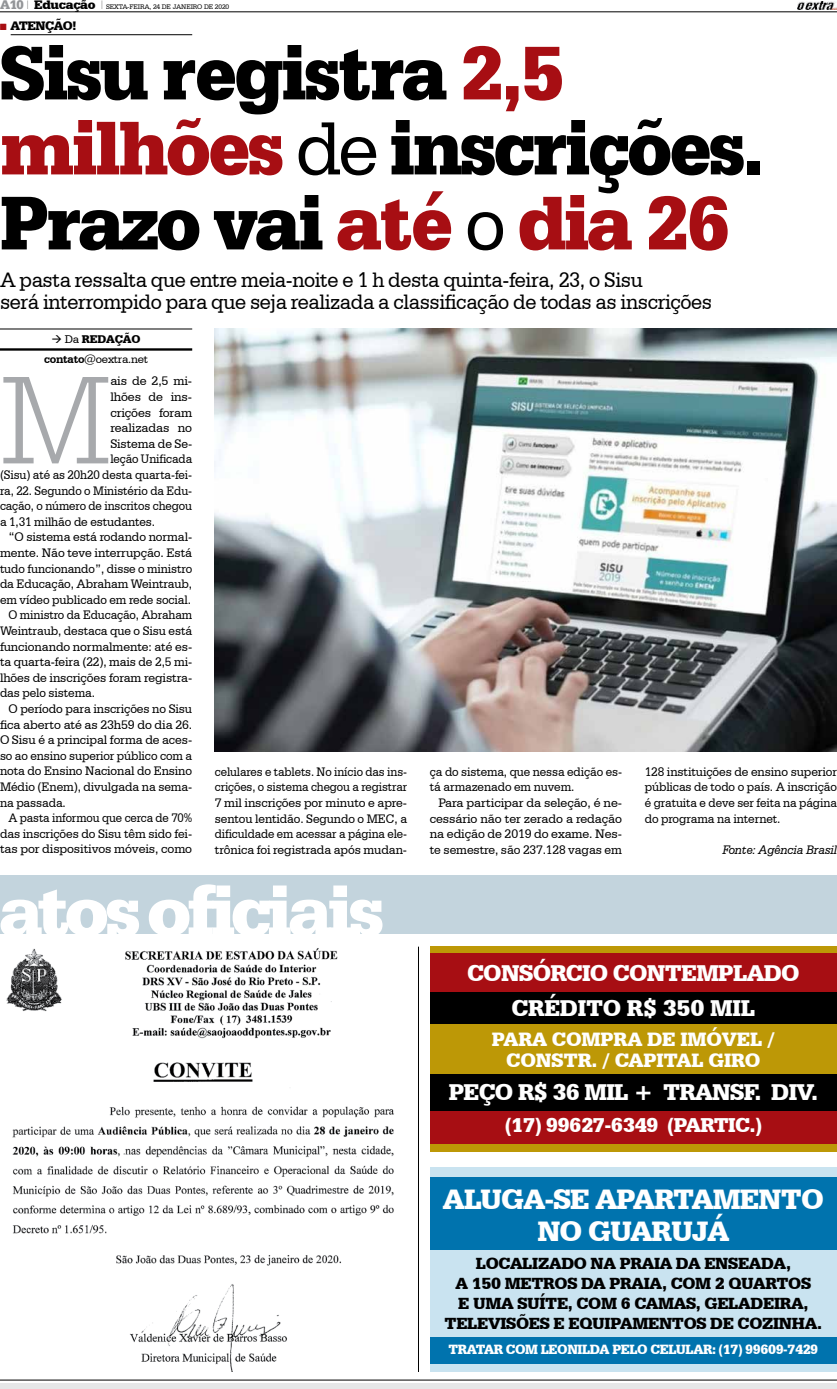
<style>
.page{position:relative;width:837px;height:1389px;background:#fff}
.page>*{position:absolute;margin:0;border:0;box-sizing:border-box;transform-origin:0 0}
.t1{font:300 133.7px "Serifa BT";color:#a7a9ac;scale:.95 1}
.t2{font:900 80px/75px "Serifa BT";letter-spacing:-.04em;color:#000;scale:.95 1}
.t3{font:700 72px "Serifa DEE";letter-spacing:-.06em;color:#fff}
.t4{font:900 29.6px "Serifa BT";letter-spacing:-.03em;color:#fff}
.t5{font:900 24.1px/34.7px "Serifa BT";letter-spacing:-.03em;color:#fff;text-align:center}
.t6{font:22px/22px "Serifa BT";letter-spacing:-.02em;color:#000;scale:.95 1}
.t7{font:900 21.1px "Serifa BT";letter-spacing:-.03em;color:#fff}
.t8{font:900 20.4px/20.4px "Serifa BT";letter-spacing:-.01em;color:#fff;text-align:center}
.t9{font:900 17px "Serifa BT";letter-spacing:-.02em;color:#000}
.t10{font:900 14.2px "Serifa BT";letter-spacing:-.03em;color:#fff}
.t11{font:13px/15.6px "Serifa BT";letter-spacing:-.01em;color:#000;text-align:justify}
.t12{font:13px/15.6px "Serifa BT";letter-spacing:-.01em;color:#000;text-align:justify;scale:.96 1}
.t13{font:13px/15.6px "Serifa BT";letter-spacing:-.01em;color:#000;text-align:justify;scale:.92 1}
.t14{font:13px/15.6px "Serifa BT";letter-spacing:-.01em;color:#000;scale:.94 1}
.t15{font:13px "Serifa BT";letter-spacing:-.01em;color:#000;scale:.95 1}
.t16{font:13px "Serifa BT";letter-spacing:-.01em;color:#000;scale:.93 1}
.t17{font:italic 13px "Serifa BT";letter-spacing:-.01em;color:#000;scale:.95 1}
.t18{font:900 13px "Serifa BT";letter-spacing:-.04em;color:#000}
.t19{font:11.8px/20.8px "Serifa BT";letter-spacing:-.02em;color:#000}
.t20{font:900 11.8px "Serifa BT";color:#000}
.t21{font:7px "Serifa BT";letter-spacing:-.02em;color:#000}
.s1{font-family:"Serifa DEE";font-weight:700;font-size:13px;color:#939598}
.s2{font-weight:900;font-size:13px}
.s3{color:#a70e13}
.s4{font-weight:400}
.s5{font-weight:900}
.s6{font-weight:700}
</style>
<div class="page">
<div style="left:0;top:1383px;width:836px;height:6px;background:#e6e7e8"></div>
<hr style="left:0;top:1380px;width:836px;height:1px;background:#000">
<hr style="left:11px;top:35px;width:181px;height:1px;background:#000">
<img style="left:215px;top:329px;width:621px;height:422px">
<hr style="left:0;top:329px;width:192px;height:1px;background:#000">
<hr style="left:0;top:348px;width:192px;height:3px;background:#000">
<div style="left:0;top:876px;width:836px;height:58px;background:#c3d4dd"></div>
<hr style="left:418px;top:947px;width:1px;height:425px;background:#000">
<div style="left:429px;top:947px;width:407px;height:205px;background:#bd9806"></div>
<div style="left:430px;top:1108px;width:406px;height:36px;background:#a70e13"></div>
<div style="left:430px;top:985px;width:406px;height:39px;background:#000"></div>
<div style="left:429px;top:953px;width:407px;height:39px;background:#a70e13"></div>
<div style="left:430px;top:1074px;width:406px;height:36px;background:#000"></div>
<div style="left:429px;top:1168px;width:407px;height:204px;background:#c9e3f0"></div>
<div style="left:430px;top:1338px;width:406px;height:26px;background:#0073ae"></div>
<div style="left:430px;top:1177px;width:406px;height:73px;background:#0073ae"></div>
<img style="left:6px;top:948px;width:332px;height:91px">
<img style="left:12px;top:1062px;width:382px;height:310px">
<img style="left:797px;top:1px;width:39px;height:8px">
<hr style="left:0;top:12px;width:836px;height:1px;background:#000">
<p class="t21" style="left:0;top:2px;width:231px"><span class="s1">A10</span> <sup>|</sup> <span class="s2">EDUCAÇÃO</span> <sup>|</sup> SEXTA-FEIRA, 24 DE JANEIRO DE 2020</p>
<p class="t18" style="left:0;top:17px;width:56px"><span class="s3">→</span> ATENÇÃO</p>
<p class="t18" style="left:72px;top:17px;width:5px">!</p>
<h2 class="t2" style="left:0;top:33px;width:806px">SISU REGISTRA <span class="s3">2,5<br>MILHÕES</span> <span class="s4">de</span> INSCRIÇÕES.<br>PRAZO VAI <span class="s3">ATÉ</span> <span class="s4">o</span> <span class="s3">DIA 26</span></h2>
<h3 class="t6" style="left:0;top:268px;width:751px">A pasta ressalta que entre meia-noite e 1 h desta quinta-feira, 23, o Sisu<br>será interrompido para que seja realizada a classificação de todas as inscrições</h3>
<p class="t19" style="left:44px;top:328px;width:106px;text-indent:71px"><span class="s5">ÇÃO </span><span class="s6">contato</span>@oextra.net</p>
<p class="t20" style="left:51px;top:331px;width:48px">→ <span class="s4">Da</span> REDA</p>
<h1 class="t1" style="left:0;top:342px;width:119px">M</h1>
<p class="t11" style="left:110px;top:373px;width:83px">ais de 2,5 mi-</p>
<p class="t11" style="left:110px;top:389px;width:83px">lhões de ins-</p>
<p class="t11" style="left:110px;top:404px;width:83px">crições foram</p>
<p class="t11" style="left:110px;top:420px;width:83px">realizadas no</p>
<p class="t11" style="left:110px;top:436px;width:83px">Sistema de Se-</p>
<p class="t13" style="left:110px;top:451px;width:90px">leção Unificada</p>
<p class="t16" style="left:0;top:467px;width:208px">(Sisu) até as 20h20 desta quarta-fei-</p>
<p class="t16" style="left:0;top:483px;width:208px">ra, 22. Segundo o Ministério da Edu-</p>
<p class="t13" style="left:0;top:498px;width:210px">cação, o número de inscritos chegou</p>
<p class="t15" style="left:0;top:514px;width:165px">a 1,31 milhão de estudantes.</p>
<p class="t11" style="left:9px;top:529px;width:185px">“O sistema está rodando normal-</p>
<p class="t11" style="left:0;top:545px;width:194px">mente. Não teve interrupção. Está</p>
<p class="t14" style="left:0;top:560px;width:206px">tudo funcionando”, disse o ministro</p>
<p class="t15" style="left:0;top:576px;width:204px">da Educação, Abraham Weintraub,</p>
<p class="t15" style="left:0;top:592px;width:202px">em vídeo publicado em rede social.</p>
<p class="t16" style="left:9px;top:607px;width:199px">O ministro da Educação, Abraham</p>
<p class="t12" style="left:0;top:623px;width:202px">Weintraub, destaca que o Sisu está</p>
<p class="t11" style="left:0;top:638px;width:194px">funcionando normalmente: até es-</p>
<p class="t12" style="left:0;top:654px;width:202px">ta quarta-feira (22), mais de 2,5 mi-</p>
<p class="t11" style="left:0;top:670px;width:194px">lhões de inscrições foram registra-</p>
<p class="t15" style="left:0;top:685px;width:101px">das pelo sistema.</p>
<p class="t11" style="left:9px;top:701px;width:185px">O período para inscrições no Sisu</p>
<p class="t11" style="left:0;top:716px;width:194px">fica aberto até as 23h59 do dia 26.</p>
<p class="t11" style="left:0;top:732px;width:194px">O Sisu é a principal forma de aces-</p>
<p class="t14" style="left:0;top:748px;width:206px">so ao ensino superior público com a</p>
<p class="t12" style="left:0;top:763px;width:202px">nota do Ensino Nacional do Ensino</p>
<p class="t12" style="left:0;top:779px;width:202px">Médio (Enem), divulgada na sema-</p>
<p class="t15" style="left:0;top:795px;width:71px">na passada.</p>
<p class="t13" style="left:9px;top:810px;width:201px">A pasta informou que cerca de 70%</p>
<p class="t12" style="left:0;top:826px;width:202px">das inscrições do Sisu têm sido fei-</p>
<p class="t11" style="left:0;top:841px;width:194px">tas por dispositivos móveis, como</p>
<p class="t13" style="left:215px;top:763px;width:210px">celulares e tablets. No início das ins&shy;crições, o sistema chegou a registrar 7 mil inscrições por minuto e apre&shy;sentou lentidão. Segundo o MEC, a dificuldade em acessar a página ele&shy;trônica foi registrada após mudan-</p>
<p class="t14" style="left:429px;top:763px;width:206px">ça do sistema, que nessa edição es&shy;tá armazenado em nuvem.</p>
<p class="t11" style="left:429px;top:795px;width:194px;text-indent:9px">Para participar da seleção, é ne&shy;cessário não ter zerado a redação na edição de 2019 do exame. Nes&shy;te semestre, são 237.128 vagas em</p>
<h3 class="t3" style="left:-2px;top:869px;width:388px">atos oficiais</h3>
<p class="t12" style="left:644px;top:763px;width:202px">128 instituições de ensino superior públicas de todo o país. A inscrição é gratuita e deve ser feita na página do programa na internet.</p>
<p class="t17" style="left:722px;top:842px;width:122px">Fonte: Agência Brasil</p>
<h3 class="t5" style="left:467px;top:955px;width:332px">CONSÓRCIO CONTEMPLADO<br>CRÉDITO R$ 350 MIL</h3>
<h3 class="t8" style="left:491px;top:1029px;width:285px">PARA COMPRA DE IMÓVEL /<br>CONSTR. / CAPITAL GIRO</h3>
<h3 class="t5" style="left:448px;top:1074px;width:371px">PEÇO R$ 36 MIL + TRANSF. DIV.</h3>
<h3 class="t7" style="left:504px;top:1112px;width:258px">(17) 99627-6349 (PARTIC.)</h3>
<h3 class="t4" style="left:443px;top:1181px;width:174px">ALUGA-SE APARTAMENT</h3>
<h3 class="t4" style="left:800px;top:1181px;width:24px">O</h3>
<h3 class="t4" style="left:537px;top:1212px;width:193px">NO GUARUJÁ</h3>
<h3 class="t9" style="left:475px;top:1253px;width:34px">LOCALI</h3>
<h3 class="t9" style="left:538px;top:1253px;width:104px">ZADO NA PRAIA</h3>
<h3 class="t9" style="left:675px;top:1253px;width:52px">DA ENSEADA</h3>
<h3 class="t9" style="left:785px;top:1253px;width:7px">,</h3>
<h3 class="t9" style="left:455px;top:1273px;width:63px">A 150 METR</h3>
<h3 class="t9" style="left:554px;top:1273px;width:67px">OSDA PRAIA</h3>
<h3 class="t9" style="left:661px;top:1273px;width:104px">, COM 2 QUART</h3>
<h3 class="t9" style="left:788px;top:1273px;width:22px">OS</h3>
<h3 class="t9" style="left:458px;top:1293px;width:190px">E UMA SUÍTE , COM 6 CAMAS</h3>
<h3 class="t9" style="left:695px;top:1293px;width:21px">, GELADEIRA</h3>
<h3 class="t9" style="left:803px;top:1293px;width:7px">,</h3>
<h3 class="t9" style="left:444px;top:1312px;width:12px">TELEVIS</h3>
<h3 class="t9" style="left:516px;top:1312px;width:101px">ÕES E EQUIPAMENT</h3>
<h3 class="t9" style="left:683px;top:1312px;width:102px">OS DE COZINHA</h3>
<h3 class="t9" style="left:816px;top:1312px;width:7px">.</h3>
<p class="t10" style="left:448px;top:1341px;width:20px">TRATAR</p>
<p class="t10" style="left:505px;top:1341px;width:71px">COM LEONILDA</p>
<p class="t10" style="left:612px;top:1341px;width:207px">PELO CELULAR: (17) 99609-7429</p>
</div>
